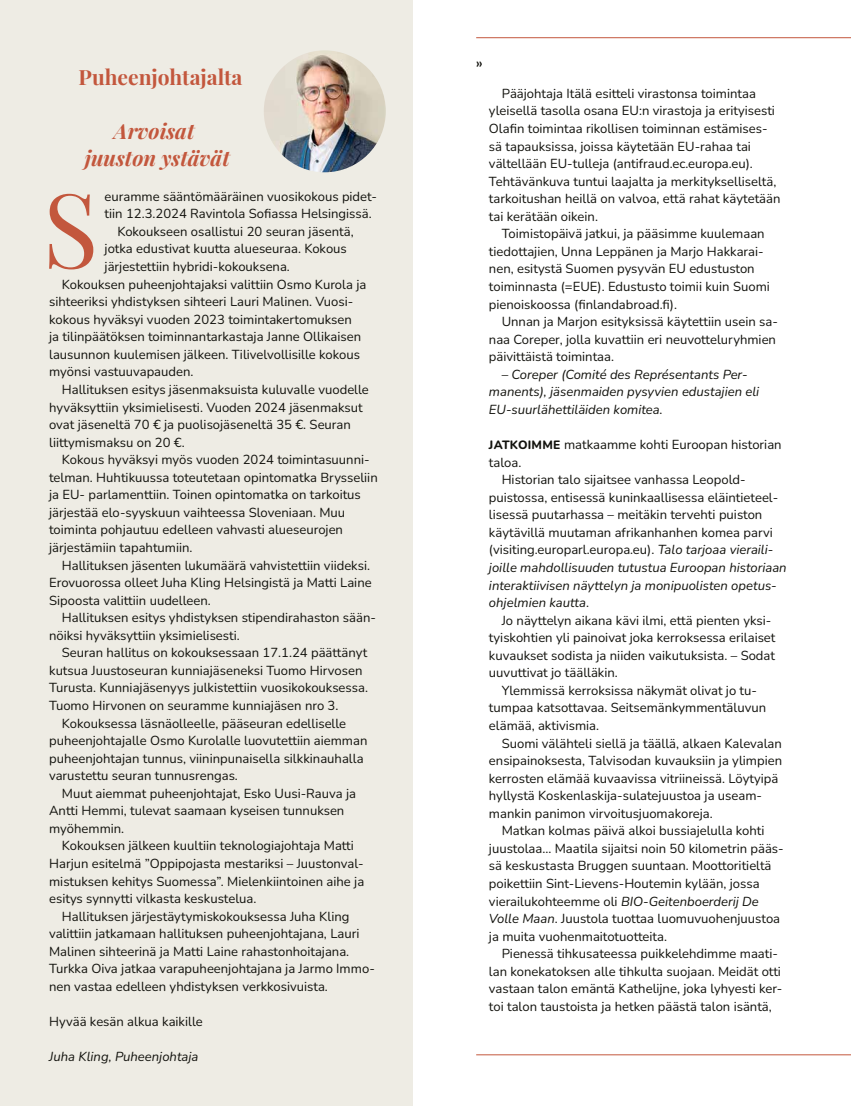
<style>
.page{position:relative;width:851px;height:1106px;background:#fff}
.page>*{position:absolute;margin:0;border:0;box-sizing:border-box;transform-origin:0 0}
.t1{font:103.2px "Playfair Display";color:#c3573d}
.t2{font:italic 700 21px/27px "Playfair Display";color:#c3573d;text-align:center}
.t3{font:700 21px "Playfair Display";color:#c3573d}
.t4{font:13.05px/17.5px "Nunito";color:#12120d}
.t5{font:italic 13.05px/17.5px "Nunito";color:#12120d}
.s1{font-style:normal}
.s2{font-weight:800;font-size:12px}
.s3{font-style:italic}
</style>
<div class="page">
<div style="left:0;top:0;width:412px;height:1106px;background:#eeece4"></div>
<img style="left:264px;top:50px;width:121px;height:122px;border-radius:61px">
<hr style="left:476px;top:37px;width:374px;height:1px;background:#c3573d">
<hr style="left:476px;top:1054px;width:374px;height:1px;background:#c3573d">
<h2 class="t3" style="left:79px;top:61px;width:165px">Puheenjohtajalta</h2>
<h2 class="t2" style="left:85px;top:116px;width:146px">Arvoisat juuston ystävät</h2>
<h1 class="t1" style="left:43px;top:149px;width:57px">S</h1>
<p class="t4" style="left:105px;top:187px;width:274px">euramme sääntömääräinen vuosikokous pidet-</p>
<p class="t4" style="left:105px;top:205px;width:269px">tiin 12.3.2024 Ravintola Sofiassa Helsingissä.</p>
<p class="t4" style="left:117px;top:222px;width:238px">Kokoukseen osallistui 20 seuran jäsentä,</p>
<p class="t4" style="left:105px;top:240px;width:244px">jotka edustivat kuutta alueseuraa. Kokous</p>
<p class="t4" style="left:105px;top:257px;width:187px">järjestettiin hybridi-kokouksena.</p>
<p class="t4" style="left:62px;top:275px;width:306px">Kokouksen puheenjohtajaksi valittiin Osmo Kurola ja</p>
<p class="t4" style="left:49px;top:292px;width:305px">sihteeriksi yhdistyksen sihteeri Lauri Malinen. Vuosi-</p>
<p class="t4" style="left:49px;top:310px;width:304px">kokous hyväksyi vuoden 2023 toimintakertomuksen</p>
<p class="t4" style="left:49px;top:327px;width:313px">ja tilinpäätöksen toiminnantarkastaja Janne Ollikaisen</p>
<p class="t4" style="left:49px;top:345px;width:312px">lausunnon kuulemisen jälkeen. Tilivelvollisille kokous</p>
<p class="t4" style="left:49px;top:362px;width:146px">myönsi vastuuvapauden.</p>
<p class="t4" style="left:62px;top:380px;width:308px">Hallituksen esitys jäsenmaksuista kuluvalle vuodelle</p>
<p class="t4" style="left:49px;top:398px;width:315px">hyväksyttiin yksimielisesti. Vuoden 2024 jäsenmaksut</p>
<p class="t4" style="left:49px;top:415px;width:303px">ovat jäseneltä 70 € ja puolisojäseneltä 35 €. Seuran</p>
<p class="t4" style="left:49px;top:433px;width:137px">liittymismaksu on 20 €.</p>
<p class="t4" style="left:62px;top:450px;width:309px">Kokous hyväksyi myös vuoden 2024 toimintasuunni-</p>
<p class="t4" style="left:49px;top:468px;width:330px">telman. Huhtikuussa toteutetaan opintomatka Brysseliin</p>
<p class="t4" style="left:49px;top:485px;width:313px">ja EU- parlamenttiin. Toinen opintomatka on tarkoitus</p>
<p class="t4" style="left:49px;top:503px;width:297px">järjestää elo-syyskuun vaihteessa Sloveniaan. Muu</p>
<p class="t4" style="left:49px;top:520px;width:295px">toiminta pohjautuu edelleen vahvasti alueseurojen</p>
<p class="t4" style="left:49px;top:538px;width:145px">järjestämiin tapahtumiin.</p>
<p class="t4" style="left:62px;top:556px;width:309px">Hallituksen jäsenten lukumäärä vahvistettiin viideksi.</p>
<p class="t4" style="left:49px;top:573px;width:324px">Erovuorossa olleet Juha Kling Helsingistä ja Matti Laine</p>
<p class="t4" style="left:49px;top:591px;width:163px">Sipoosta valittiin uudelleen.</p>
<p class="t4" style="left:62px;top:608px;width:315px">Hallituksen esitys yhdistyksen stipendirahaston sään-</p>
<p class="t4" style="left:49px;top:626px;width:192px">nöiksi hyväksyttiin yksimielisesti.</p>
<p class="t4" style="left:62px;top:643px;width:307px">Seuran hallitus on kokouksessaan 17.1.24 päättänyt</p>
<p class="t4" style="left:49px;top:661px;width:315px">kutsua Juustoseuran kunniajäseneksi Tuomo Hirvosen</p>
<p class="t4" style="left:49px;top:678px;width:320px">Turusta. Kunniajäsenyys julkistettiin vuosikokouksessa.</p>
<p class="t4" style="left:49px;top:696px;width:291px">Tuomo Hirvonen on seuramme kunniajäsen nro 3.</p>
<p class="t4" style="left:62px;top:713px;width:286px">Kokouksessa läsnäolleelle, pääseuran edelliselle</p>
<p class="t4" style="left:49px;top:731px;width:320px">puheenjohtajalle Osmo Kurolalle luovutettiin aiemman</p>
<p class="t4" style="left:49px;top:749px;width:316px">puheenjohtajan tunnus, viininpunaisella silkkinauhalla</p>
<p class="t4" style="left:49px;top:766px;width:190px">varustettu seuran tunnusrengas.</p>
<p class="t4" style="left:62px;top:784px;width:296px">Muut aiemmat puheenjohtajat, Esko Uusi-Rauva ja</p>
<p class="t4" style="left:49px;top:801px;width:297px">Antti Hemmi, tulevat saamaan kyseisen tunnuksen</p>
<p class="t4" style="left:49px;top:819px;width:77px">myöhemmin.</p>
<p class="t4" style="left:62px;top:836px;width:293px">Kokouksen jälkeen kuultiin teknologiajohtaja Matti</p>
<p class="t4" style="left:49px;top:854px;width:316px">Harjun esitelmä ”Oppipojasta mestariksi – Juustonval-</p>
<p class="t4" style="left:49px;top:871px;width:316px">mistuksen kehitys Suomessa”. Mielenkiintoinen aihe ja</p>
<p class="t4" style="left:49px;top:889px;width:209px">esitys synnytti vilkasta keskustelua.</p>
<p class="t4" style="left:62px;top:907px;width:289px">Hallituksen järjestäytymiskokouksessa Juha Kling</p>
<p class="t4" style="left:49px;top:924px;width:312px">valittiin jatkamaan hallituksen puheenjohtajana, Lauri</p>
<p class="t4" style="left:49px;top:942px;width:301px">Malinen sihteerinä ja Matti Laine rahastonhoitajana.</p>
<p class="t4" style="left:49px;top:959px;width:327px">Turkka Oiva jatkaa varapuheenjohtajana ja Jarmo Immo-</p>
<p class="t4" style="left:49px;top:977px;width:280px">nen vastaa edelleen yhdistyksen verkkosivuista.</p>
<p class="t4" style="left:49px;top:1012px;width:155px">Hyvää kesän alkua kaikille</p>
<p class="t5" style="left:49px;top:1047px;width:151px">Juha Kling, Puheenjohtaja</p>
<p class="t4" style="left:489px;top:84px;width:293px;text-indent:13px">Pääjohtaja Itälä esitteli virastonsa toimintaa yleisellä tasolla osana EU:n virastoja ja erityisesti Olafin toimintaa rikollisen toiminnan estämises&shy;sä tapauksissa, joissa käytetään EU-rahaa tai vältellään EU-tulleja (antifraud.ec.europa.eu).<br>Tehtävänkuva tuntui laajalta ja merkitykselliseltä, tarkoitushan heillä on valvoa, että rahat käytetään tai kerätään oikein.</p>
<p class="t4" style="left:489px;top:225px;width:282px;text-indent:13px">Toimistopäivä jatkui, ja pääsimme kuulemaan tiedottajien, Unna Leppänen ja Marjo Hakkarai&shy;nen, esitystä Suomen pysyvän EU edustuston toiminnasta (=EUE). Edustusto toimii kuin Suomi pienoiskoossa (finlandabroad.fi).</p>
<p class="t4" style="left:489px;top:312px;width:290px;text-indent:13px">Unnan ja Marjon esityksissä käytettiin usein sa&shy;naa Coreper, jolla kuvattiin eri neuvotteluryhmien päivittäistä toimintaa.</p>
<p class="t5" style="left:489px;top:365px;width:272px;text-indent:13px"><span class="s1">–</span> Coreper (Comité des Représentants Per&shy;manents), jäsenmaiden pysyvien edustajien eli<br>EU-suurlähettiläiden komitea.</p>
<p class="t4" style="left:489px;top:435px;width:294px"><span class="s2">JATKOIMME</span> matkaamme kohti Euroopan historian</p>
<p class="t4" style="left:489px;top:453px;width:34px">taloa.</p>
<p class="t4" style="left:501px;top:470px;width:245px">Historian talo sijaitsee vanhassa Leopold-</p>
<p class="t4" style="left:489px;top:488px;width:291px">puistossa, entisessä kuninkaallisessa eläintieteel-</p>
<p class="t4" style="left:489px;top:505px;width:275px">lisessä puutarhassa – meitäkin tervehti puiston</p>
<p class="t4" style="left:489px;top:523px;width:285px">käytävillä muutaman afrikanhanhen komea parvi</p>
<p class="t4" style="left:489px;top:540px;width:286px">(visiting.europarl.europa.eu). <span class="s3">Talo tarjoaa vieraili-</span></p>
<p class="t5" style="left:489px;top:558px;width:299px">joille mahdollisuuden tutustua Euroopan historiaan</p>
<p class="t5" style="left:489px;top:576px;width:289px">interaktiivisen näyttelyn ja monipuolisten opetus-</p>
<p class="t5" style="left:489px;top:593px;width:102px">ohjelmien kautta<span class="s1">.</span></p>
<p class="t4" style="left:501px;top:611px;width:271px">Jo näyttelyn aikana kävi ilmi, että pienten yksi-</p>
<p class="t4" style="left:489px;top:628px;width:288px">tyiskohtien yli painoivat joka kerroksessa erilaiset</p>
<p class="t4" style="left:489px;top:646px;width:287px">kuvaukset sodista ja niiden vaikutuksista. – Sodat</p>
<p class="t4" style="left:489px;top:663px;width:130px">uuvuttivat jo täälläkin.</p>
<p class="t4" style="left:501px;top:681px;width:257px">Ylemmissä kerroksissa näkymät olivat jo tu-</p>
<p class="t4" style="left:489px;top:698px;width:278px">tumpaa katsottavaa. Seitsemänkymmentäluvun</p>
<p class="t4" style="left:489px;top:716px;width:112px">elämää, aktivismia.</p>
<p class="t4" style="left:501px;top:733px;width:282px">Suomi välähteli siellä ja täällä, alkaen Kalevalan</p>
<p class="t4" style="left:489px;top:751px;width:294px">ensipainoksesta, Talvisodan kuvauksiin ja ylimpien</p>
<p class="t4" style="left:489px;top:769px;width:291px">kerrosten elämää kuvaavissa vitriineissä. Löytyipä</p>
<p class="t4" style="left:489px;top:786px;width:275px">hyllystä Koskenlaskija-sulatejuustoa ja useam-</p>
<p class="t4" style="left:489px;top:804px;width:225px">mankin panimon virvoitusjuomakoreja.</p>
<p class="t4" style="left:501px;top:821px;width:264px">Matkan kolmas päivä alkoi bussiajelulla kohti</p>
<p class="t4" style="left:489px;top:839px;width:296px">juustolaa… Maatila sijaitsi noin 50 kilometrin pääs-</p>
<p class="t4" style="left:489px;top:856px;width:284px">sä keskustasta Bruggen suuntaan. Moottoritieltä</p>
<p class="t4" style="left:489px;top:874px;width:272px">poikettiin Sint-Lievens-Houtemin kylään, jossa</p>
<p class="t5" style="left:489px;top:891px;width:271px"><span class="s1">vierailukohteemme oli</span> BIO-Geitenboerderij De</p>
<p class="t4" style="left:489px;top:909px;width:293px"><span class="s3">Volle Maan</span>. Juustola tuottaa luomuvuohenjuustoa</p>
<p class="t4" style="left:489px;top:927px;width:180px">ja muita vuohenmaitotuotteita.</p>
<p class="t4" style="left:501px;top:944px;width:278px">Pienessä tihkusateessa puikkelehdimme maati-</p>
<p class="t4" style="left:489px;top:962px;width:293px">lan konekatoksen alle tihkulta suojaan. Meidät otti</p>
<p class="t4" style="left:489px;top:979px;width:295px">vastaan talon emäntä Kathelijne, joka lyhyesti ker-</p>
<p class="t4" style="left:489px;top:997px;width:284px">toi talon taustoista ja hetken päästä talon isäntä,</p>
</div>
